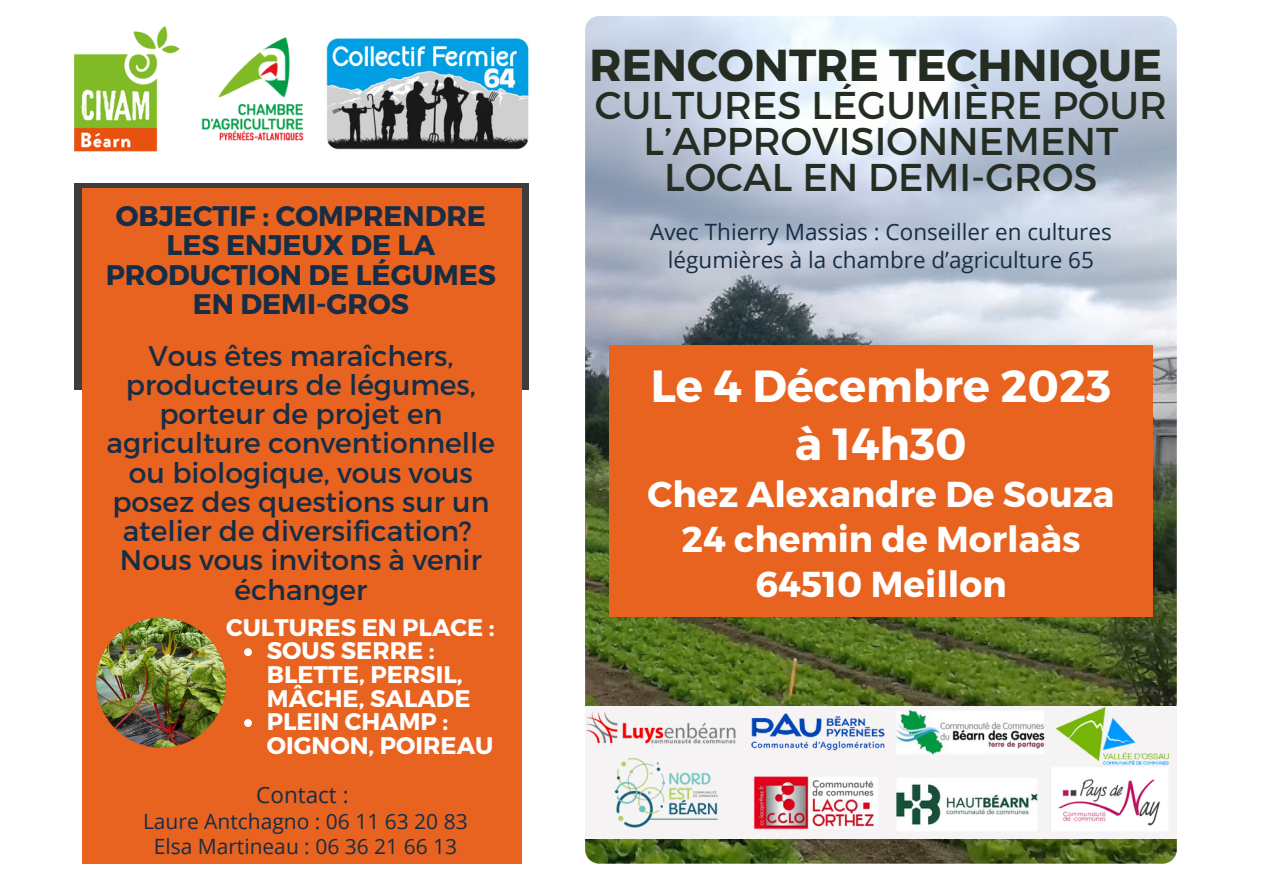
<style>
.page{position:relative;width:1263px;height:894px;background:#fff}
.page>*{position:absolute;margin:0;border:0;box-sizing:border-box;transform-origin:0 0}
.t1{font:700 45px "Montserrat";color:#fff}
.t2{font:700 44.7px "Montserrat";color:#252d23}
.t3{font:38.7px/36px "Montserrat";color:#252d23;text-align:center}
.t4{font:700 36px "Montserrat";color:#fff}
.t5{font:28.2px/29.2px "Montserrat";color:#172d45;text-align:center}
.t6{font:700 28.2px/29.2px "Montserrat";color:#172d45;text-align:center}
.t7{font:700 24px/23.5px "Montserrat";color:#fff}
.t8{font:22.5px/28px "Open Sans";color:#172d45;text-align:center}
.t9{font:21px "Open Sans";color:#172d45}
</style>
<div class="page">
<img style="left:585px;top:16px;width:592px;height:847px;border-radius:14px">
<img style="left:585px;top:701px;width:592px;height:137px">
<div style="left:74px;top:183px;width:455px;height:206px;background:#3d3d3b"></div>
<div style="left:82px;top:188px;width:440px;height:675px;background:#e86220"></div>
<div style="left:609px;top:345px;width:544px;height:271px;background:#e86220"></div>
<img style="left:96px;top:617px;width:130px;height:130px;border-radius:50%">
<img style="left:201px;top:37px;width:103px;height:104px">
<img style="left:326px;top:38px;width:203px;height:112px">
<img style="left:74px;top:27px;width:106px;height:124px">
<svg style="left:244px;top:648px;width:8px;height:8px"></svg>
<svg style="left:244px;top:719px;width:8px;height:7px"></svg>
<p class="t6" style="left:106px;top:200px;width:392px">OBJECTIF : COMPRENDRE<br>LES ENJEUX DE LA<br>PRODUCTION DE LÉGUMES<br>EN DEMI-GROS</p>
<p class="t5" style="left:107px;top:339px;width:390px">Vous êtes maraîchers, producteurs de légumes, porteur de projet en agriculture conventionnelle ou biologique, vous vous posez des questions sur un atelier de diversification?</p>
<p class="t5" style="left:120px;top:544px;width:363px">Nous vous invitons à venir échanger</p>
<p class="t7" style="left:267px;top:637px;width:205px">SOUS SERRE :<br>BLETTE, PERSIL,<br>MÂCHE, SALADE</p>
<p class="t7" style="left:267px;top:708px;width:228px">PLEIN CHAMP :<br>OIGNON, POIREAU</p>
<p class="t7" style="left:226px;top:614px;width:270px">CULTURES EN PLACE :</p>
<p class="t8" style="left:256px;top:779px;width:94px">Contact :</p>
<p class="t9" style="left:143px;top:805px;width:326px">Laure Antchagno : 06 11 63 20 83</p>
<p class="t9" style="left:154px;top:831px;width:305px">Elsa Martineau : 06 36 21 66 13</p>
<p class="t2" style="left:589px;top:36px;width:574px">RENCONTRE TECHNIQUE</p>
<p class="t3" style="left:595px;top:85px;width:573px">CULTURES LÉGUMIÈRE POUR<br>L’APPROVISIONNEMENT<br>LOCAL EN DEMI-GROS</p>
<p class="t8" style="left:650px;top:217px;width:463px">Avec Thierry Massias : Conseiller en cultures légumières à la chambre d’agriculture 65</p>
<p class="t1" style="left:651px;top:357px;width:462px">Le 4 Décembre 2023</p>
<p class="t1" style="left:795px;top:414px;width:173px">à 14h30</p>
<p class="t4" style="left:647px;top:470px;width:468px">Chez Alexandre De Souza</p>
<p class="t4" style="left:681px;top:515px;width:400px">24 chemin de Morlaàs</p>
<p class="t4" style="left:755px;top:560px;width:253px">64510 Meillon</p>
</div>
